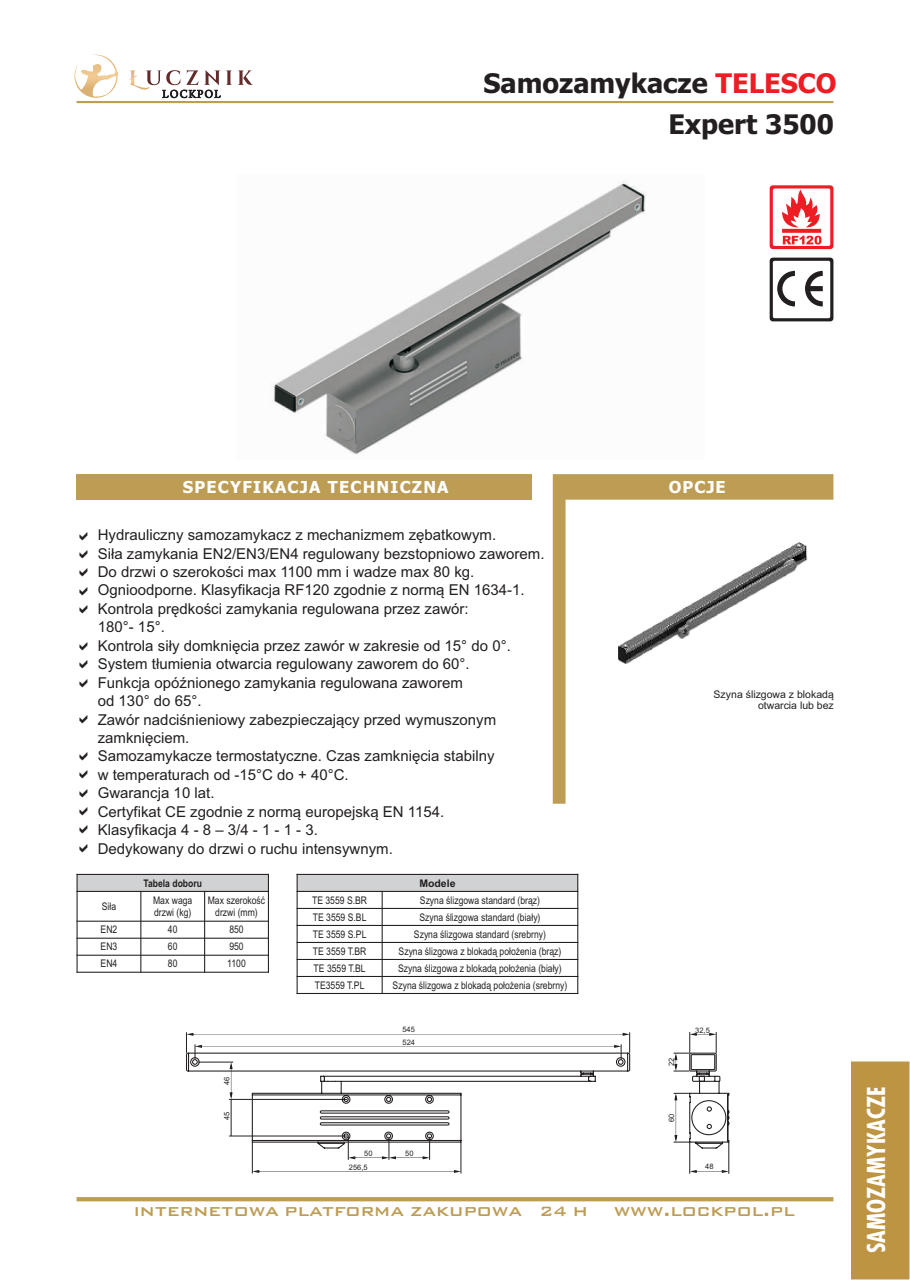
<style>
.page{position:relative;width:910px;height:1280px;background:#fff}
.page>*{position:absolute;margin:0;border:0;box-sizing:border-box;transform-origin:0 0}
.t1{font:700 27px/40.3px "Tahoma";color:#231f20;text-align:right}
.t2{font:700 24px "Fujiyama";color:#fff}
.t3{font:500 21px "Bank Gothic BT";color:#bd9c54}
.t4{font:700 16.5px "Tahoma";letter-spacing:.075em;color:#fff}
.t5{font:15px/18.5px "Arial";color:#231f20}
.t6{font:10.5px/11.9px "Arial Narrow";color:#231f20}
.t7{font:10.5px/11.1px "Arial";color:#231f20;text-align:right}
.t8{font:700 10.5px "Arial Narrow";color:#231f20}
.t9{font:700 10.5px "Arial";color:#231f20}
.t10{font:7.5px "Arial";color:#231f20}
.s1{color:#ee1d23}
.s2{font-size:18px}
</style>
<div class="page">
<svg style="left:129px;top:70px;width:124px;height:28px"></svg>
<svg style="left:74px;top:54px;width:44px;height:44px"></svg>
<hr style="left:77px;top:101px;width:756px;height:2px;background:#bd9c54">
<svg style="left:77px;top:1197px;width:756px;height:4px;background:#bf9f59"></svg>
<div style="left:77px;top:874px;width:191px;height:17px;background:#d1d2d4"></div>
<hr style="left:77px;top:874px;width:1px;height:99px;background:#231f20">
<hr style="left:140px;top:891px;width:1px;height:82px;background:#231f20">
<hr style="left:204px;top:891px;width:1px;height:82px;background:#231f20">
<hr style="left:268px;top:874px;width:1px;height:99px;background:#231f20">
<hr style="left:77px;top:972px;width:192px;height:1px;background:#231f20">
<hr style="left:77px;top:955px;width:192px;height:1px;background:#231f20">
<hr style="left:77px;top:938px;width:192px;height:1px;background:#231f20">
<hr style="left:77px;top:921px;width:192px;height:1px;background:#231f20">
<hr style="left:77px;top:891px;width:192px;height:1px;background:#231f20">
<hr style="left:77px;top:874px;width:192px;height:1px;background:#231f20">
<div style="left:297px;top:874px;width:281px;height:17px;background:#d1d2d4"></div>
<hr style="left:297px;top:874px;width:1px;height:120px;background:#231f20">
<hr style="left:382px;top:891px;width:1px;height:103px;background:#231f20">
<hr style="left:577px;top:874px;width:1px;height:120px;background:#231f20">
<hr style="left:297px;top:993px;width:281px;height:1px;background:#231f20">
<hr style="left:297px;top:976px;width:281px;height:1px;background:#231f20">
<hr style="left:297px;top:959px;width:281px;height:1px;background:#231f20">
<hr style="left:297px;top:942px;width:281px;height:1px;background:#231f20">
<hr style="left:297px;top:925px;width:281px;height:1px;background:#231f20">
<hr style="left:297px;top:908px;width:281px;height:1px;background:#231f20">
<hr style="left:297px;top:891px;width:281px;height:1px;background:#231f20">
<hr style="left:297px;top:874px;width:281px;height:1px;background:#231f20">
<svg style="left:553px;top:474px;width:280px;height:330px"></svg>
<div style="left:77px;top:474px;width:454px;height:26px;background:#bd9c54"></div>
<img style="left:271px;top:180px;width:375px;height:275px">
<img style="left:618px;top:542px;width:192px;height:124px">
<svg style="left:690px;top:1170px;width:38px;height:3px"></svg>
<hr style="left:728px;top:1142px;width:1px;height:31px;background:#231f20">
<hr style="left:689px;top:1142px;width:1px;height:31px;background:#231f20">
<svg style="left:674px;top:1032px;width:56px;height:117px"></svg>
<svg style="left:253px;top:1170px;width:208px;height:3px"></svg>
<hr style="left:252px;top:1142px;width:1px;height:31px;background:#231f20">
<hr style="left:461px;top:1142px;width:1px;height:31px;background:#231f20">
<svg style="left:186px;top:1032px;width:445px;height:128px"></svg>
<svg style="left:770px;top:258px;width:63px;height:63px"></svg>
<svg style="left:770px;top:185px;width:63px;height:64px"></svg>
<div style="left:851px;top:1061px;width:59px;height:219px;background:#bd9442"></div>
<h1 class="t1" style="left:483px;top:66px;width:355px">Samozamykacze <span class="s1">TELESCO<br></span>Expert 3500</h1>
<p class="t4" style="left:183px;top:481px;width:267px">SPECYFIKACJA TECHNICZNA</p>
<p class="t4" style="left:669px;top:480px;width:58px">OPCJE</p>
<p class="t5" style="left:98px;top:527px;width:448px">Hydrauliczny samozamykacz z mechanizmem zębatkowym.<br>Siła zamykania EN2/EN3/EN4 regulowany bezstopniowo zaworem.<br>Do drzwi o szerokości max 1100 mm i wadze max 80 kg.<br>Ognioodporne. Klasyfikacja RF120 zgodnie z normą EN 1634-1.<br>Kontrola prędkości zamykania regulowana przez zawór:<br>180 - 15°.<br>Kontrola siły domknięcia przez zawór w zakresie od 15 do 0 .</p>
<p class="t5" style="left:123px;top:619px;width:7px">°</p>
<p class="t5" style="left:461px;top:638px;width:7px">°</p>
<p class="t5" style="left:501px;top:638px;width:7px">°</p>
<p class="t5" style="left:98px;top:656px;width:400px">System tłumienia otwarcia regulowany zaworem do 60°.<br>Funkcja opóźnionego zamykania regulowana zaworem<br>od 130° do 65°.<br>Zawór nadciśnieniowy zabezpieczający przed wymuszonym zamknięciem.</p>
<p class="t5" style="left:256px;top:767px;width:7px">°</p>
<p class="t5" style="left:328px;top:767px;width:7px">°</p>
<p class="t7" style="left:714px;top:689px;width:122px">Szyna ślizgowa z blokadą otwarcia lub bez</p>
<p class="t5" style="left:98px;top:748px;width:398px">Samozamykacze termostatyczne. Czas zamknięcia stabilny w temperaturach od -15 C do + 40 C.<br>Gwarancja 10 lat.<br>Certyfikat CE zgodnie z normą europejską EN 1154.<br>Klasyfikacja 4 - 8 – 3/4 - 1 - 1 - 3.<br>Dedykowany do drzwi o ruchu intensywnym.</p>
<p class="t8" style="left:143px;top:879px;width:60px">Tabela doboru</p>
<p class="t6" style="left:102px;top:901px;width:16px">Siła</p>
<p class="t6" style="left:153px;top:895px;width:41px">Max waga drzwi (kg)</p>
<p class="t6" style="left:208px;top:895px;width:59px;text-align:center">Max szerokość drzwi (mm)</p>
<p class="t6" style="left:101px;top:925px;width:18px">EN2</p>
<p class="t6" style="left:168px;top:925px;width:11px">40</p>
<p class="t6" style="left:229px;top:925px;width:16px">850</p>
<p class="t6" style="left:101px;top:942px;width:18px">EN3</p>
<p class="t6" style="left:168px;top:942px;width:11px">60</p>
<p class="t6" style="left:229px;top:942px;width:16px">950</p>
<p class="t6" style="left:101px;top:959px;width:18px">EN4</p>
<p class="t6" style="left:168px;top:959px;width:11px">80</p>
<p class="t6" style="left:227px;top:959px;width:20px">1100</p>
<p class="t10" style="left:224px;top:1085px;width:10px;rotate:-90deg">46</p>
<p class="t10" style="left:224px;top:1120px;width:10px;rotate:-90deg">45</p>
<p class="t9" style="left:419px;top:879px;width:38px">Modele</p>
<p class="t6" style="left:312px;top:895px;width:57px">TE 3559 S.BR</p>
<p class="t6" style="left:420px;top:895px;width:122px">Szyna ślizgowa standard (brąz)</p>
<p class="t6" style="left:313px;top:912px;width:55px">TE 3559 S.BL</p>
<p class="t6" style="left:419px;top:912px;width:123px">Szyna ślizgowa standard (biały)</p>
<p class="t6" style="left:313px;top:929px;width:55px">TE 3559 S.PL</p>
<p class="t6" style="left:414px;top:929px;width:134px">Szyna ślizgowa standard (srebrny)</p>
<p class="t6" style="left:313px;top:946px;width:55px">TE 3559 T.BR</p>
<p class="t6" style="left:399px;top:946px;width:164px">Szyna ślizgowa z blokadą położenia (brąz)</p>
<p class="t6" style="left:314px;top:963px;width:54px">TE 3559 T.BL</p>
<p class="t6" style="left:398px;top:963px;width:165px">Szyna ślizgowa z blokadą położenia (biały)</p>
<p class="t6" style="left:315px;top:980px;width:51px">TE3559 T.PL</p>
<p class="t6" style="left:393px;top:980px;width:176px">Szyna ślizgowa z blokadą położenia (srebrny)</p>
<p class="t10" style="left:402px;top:1027px;width:14px">545</p>
<p class="t10" style="left:403px;top:1039px;width:14px">524</p>
<p class="t10" style="left:364px;top:1150px;width:10px">50</p>
<p class="t10" style="left:349px;top:1164px;width:20px">256,5</p>
<p class="t10" style="left:405px;top:1150px;width:10px">50</p>
<p class="t10" style="left:669px;top:1066px;width:10px;rotate:-90deg">22</p>
<p class="t10" style="left:668px;top:1122px;width:10px;rotate:-90deg">60</p>
<p class="t10" style="left:695px;top:1027px;width:16px">32,5</p>
<p class="t10" style="left:705px;top:1164px;width:10px">48</p>
<h3 class="t3" style="left:134px;top:1200px;width:663px">internetowa platforma zakupowa <span class="s2">24</span> h www.lockpol.pl</h3>
<h2 class="t2" style="left:867px;top:1253px;width:168px;rotate:-90deg">SAMOZAMYKACZE</h2>
</div>
